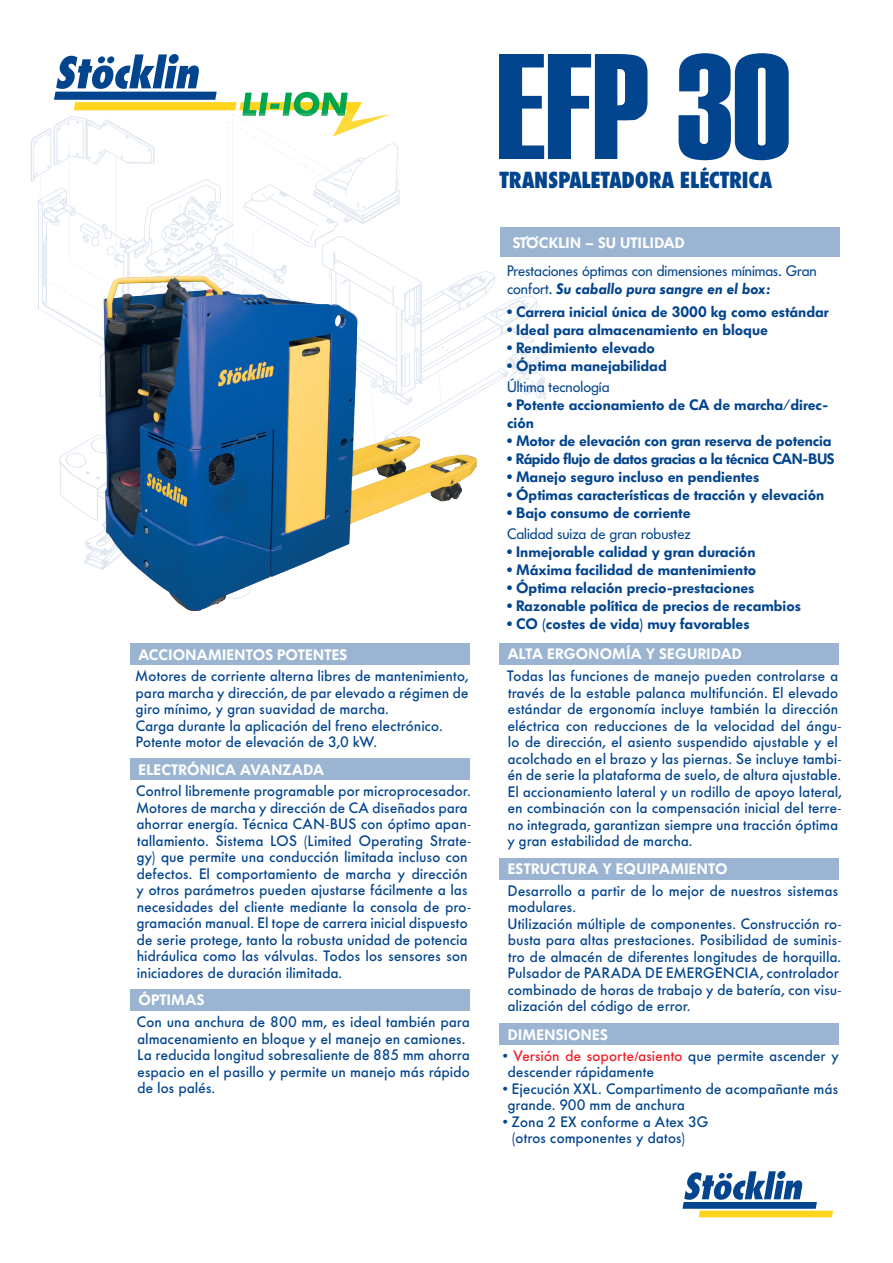
<style>
.page{position:relative;width:893px;height:1263px;background:#fff}
.page>*{position:absolute;margin:0;border:0;box-sizing:border-box;transform-origin:0 0}
.t1{font:150px "Haettenschweiler";color:#02448d}
.t2{font:800 22.95px "Futura Condensed BQ";color:#02448d}
.t3{font:500 15px/16.5px "Futura BQ";letter-spacing:.015em;color:#02448d}
.t4{font:600 15px/18px "Futura BQ";color:#02448d}
.t5{font:15px/18px "Futura BQ";color:#02448d}
.t6{font:600 15px "Futura BQ";letter-spacing:.02em;color:#fff}
.t7{font:600 15px "Futura BQ";letter-spacing:-.03em;color:#02448d}
.t8{font:600 15px "Futura BQ";color:#fff}
.s1{font-weight:600;font-style:italic}
.s2{color:#ee1d23}
</style>
<div class="page">
<svg style="left:682px;top:1171px;width:151px;height:46px"></svg>
<svg style="left:54px;top:54px;width:308px;height:60px"></svg>
<img style="left:31px;top:114px;width:514px;height:393px">
<img style="left:75px;top:213px;width:438px;height:398px">
<div style="left:501px;top:227px;width:339px;height:30px;background:#9ab4d1"></div>
<div style="left:500px;top:858px;width:339px;height:21px;background:#9ab4d1"></div>
<div style="left:500px;top:643px;width:339px;height:21px;background:#9ab4d1"></div>
<div style="left:130px;top:989px;width:340px;height:21px;background:#9ab4d1"></div>
<div style="left:130px;top:758px;width:340px;height:22px;background:#9ab4d1"></div>
<div style="left:130px;top:644px;width:340px;height:21px;background:#9ab4d1"></div>
<div style="left:500px;top:1023px;width:339px;height:22px;background:#9ab4d1"></div>
<p class="t6" style="left:138px;top:646px;width:211px">ACCIONAMIENTOS POTENTES</p>
<p class="t3" style="left:136px;top:668px;width:334px">Motores de corriente alterna libres de mantenimiento, para marcha y dirección, de par elevado a régimen de giro mínimo, y gran suavidad de marcha.<br>Carga durante la aplicación del freno electrónico.<br>Potente motor de elevación de 3,0 kW.</p>
<p class="t6" style="left:138px;top:761px;width:187px">ELECTRÓNICA AVANZADA</p>
<p class="t3" style="left:136px;top:783px;width:336px">Control libremente programable por microprocesador.<br>Motores de marcha y dirección de CA diseñados para ahorrar energía. Técnica CAN-BUS con óptimo apan&shy;tallamiento. Sistema LOS (Limited Operating Strate&shy;gy) que permite una conducción limitada incluso con defectos. El comportamiento de marcha y dirección y otros parámetros pueden ajustarse fácilmente a las necesidades del cliente mediante la consola de pro&shy;gramación manual. El tope de carrera inicial dispuesto de serie protege, tanto la robusta unidad de potencia hidráulica como las válvulas. Todos los sensores son iniciadores de duración ilimitada.</p>
<p class="t6" style="left:138px;top:991px;width:68px">ÓPTIMAS</p>
<p class="t3" style="left:137px;top:1014px;width:335px">Con una anchura de 800 mm, es ideal también para almacenamiento en bloque y el manejo en camiones.<br>La reducida longitud sobresaliente de 885 mm ahorra espacio en el pasillo y permite un manejo más rápido de los palés.</p>
<h1 class="t1" style="left:496px;top:21px;width:295px">EFP 30</h1>
<h2 class="t2" style="left:500px;top:167px;width:274px">TRANSPALETADORA ELÉCTRICA</h2>
<p class="t8" style="left:513px;top:234px;width:173px">STÖCKLIN – SU UTILIDAD</p>
<p class="t5" style="left:507px;top:262px;width:311px">Prestaciones óptimas con dimensiones mínimas. Gran confort. <span class="s1">Su caballo pura sangre en el box:</span></p>
<p class="t4" style="left:507px;top:303px;width:323px">• Carrera inicial única de 3000 kg como estándar</p>
<p class="t4" style="left:507px;top:321px;width:262px">• Ideal para almacenamiento en bloque</p>
<p class="t4" style="left:507px;top:339px;width:149px">• Rendimiento elevado</p>
<p class="t4" style="left:507px;top:357px;width:161px">• Óptima manejabilidad</p>
<p class="t5" style="left:507px;top:378px;width:104px">Última tecnología</p>
<p class="t4" style="left:507px;top:396px;width:322px">• Potente accionamiento de CA de marcha/direc&shy;ción</p>
<p class="t4" style="left:507px;top:432px;width:326px">• Motor de elevación con gran reserva de potencia</p>
<p class="t7" style="left:507px;top:450px;width:329px">• Rápido flujo de datos gracias a la técnica CAN-BUS</p>
<p class="t4" style="left:507px;top:468px;width:254px">• Manejo seguro incluso en pendientes</p>
<p class="t4" style="left:507px;top:486px;width:319px">• Óptimas características de tracción y elevación</p>
<p class="t4" style="left:507px;top:504px;width:185px">• Bajo consumo de corriente</p>
<p class="t5" style="left:507px;top:525px;width:185px">Calidad suiza de gran robustez</p>
<p class="t4" style="left:507px;top:543px;width:250px">• Inmejorable calidad y gran duración</p>
<p class="t4" style="left:507px;top:561px;width:251px">• Máxima facilidad de mantenimiento</p>
<p class="t4" style="left:507px;top:579px;width:249px">• Óptima relación precio-prestaciones</p>
<p class="t4" style="left:507px;top:597px;width:295px">• Razonable política de precios de recambios</p>
<p class="t4" style="left:507px;top:615px;width:244px">• CO (costes de vida) muy favorables</p>
<p class="t6" style="left:508px;top:645px;width:236px">ALTA ERGONOMÍA Y SEGURIDAD</p>
<p class="t3" style="left:507px;top:668px;width:336px">Todas las funciones de manejo pueden controlarse a través de la estable palanca multifunción. El elevado estándar de ergonomía incluye también la dirección eléctrica con reducciones de la velocidad del ángu&shy;lo de dirección, el asiento suspendido ajustable y el acolchado en el brazo y las piernas. Se incluye tambi&shy;én de serie la plataforma de suelo, de altura ajustable.<br>El accionamiento lateral y un rodillo de apoyo lateral, en combinación con la compensación inicial del terre&shy;no integrada, garantizan siempre una tracción óptima y gran estabilidad de marcha.</p>
<p class="t3" style="left:508px;top:882px;width:335px">Desarrollo a partir de lo mejor de nuestros sistemas modulares.<br>Utilización múltiple de componentes. Construcción ro&shy;busta para altas prestaciones. Posibilidad de suminis&shy;tro de almacén de diferentes longitudes de horquilla.<br>Pulsador de PARADA DE EMERGENCIA, controlador combinado de horas de trabajo y de batería, con visu&shy;alización del código de error.</p>
<p class="t6" style="left:508px;top:860px;width:221px">ESTRUCTURA Y EQUIPAMIENTO</p>
<p class="t6" style="left:508px;top:1026px;width:102px">DIMENSIONES</p>
<p class="t3" style="left:508px;top:1048px;width:333px;text-indent:-5px">• <span class="s2">Versión de soporte/asiento</span> que permite ascender y descender rápidamente</p>
<p class="t3" style="left:508px;top:1081px;width:332px;text-indent:-5px">• Ejecución XXL. Compartimento de acompañante más grande. 900 mm de anchura</p>
<p class="t3" style="left:512px;top:1114px;width:198px;text-indent:-9px">• Zona 2 EX conforme a Atex 3G (otros componentes y datos)</p>
</div>
